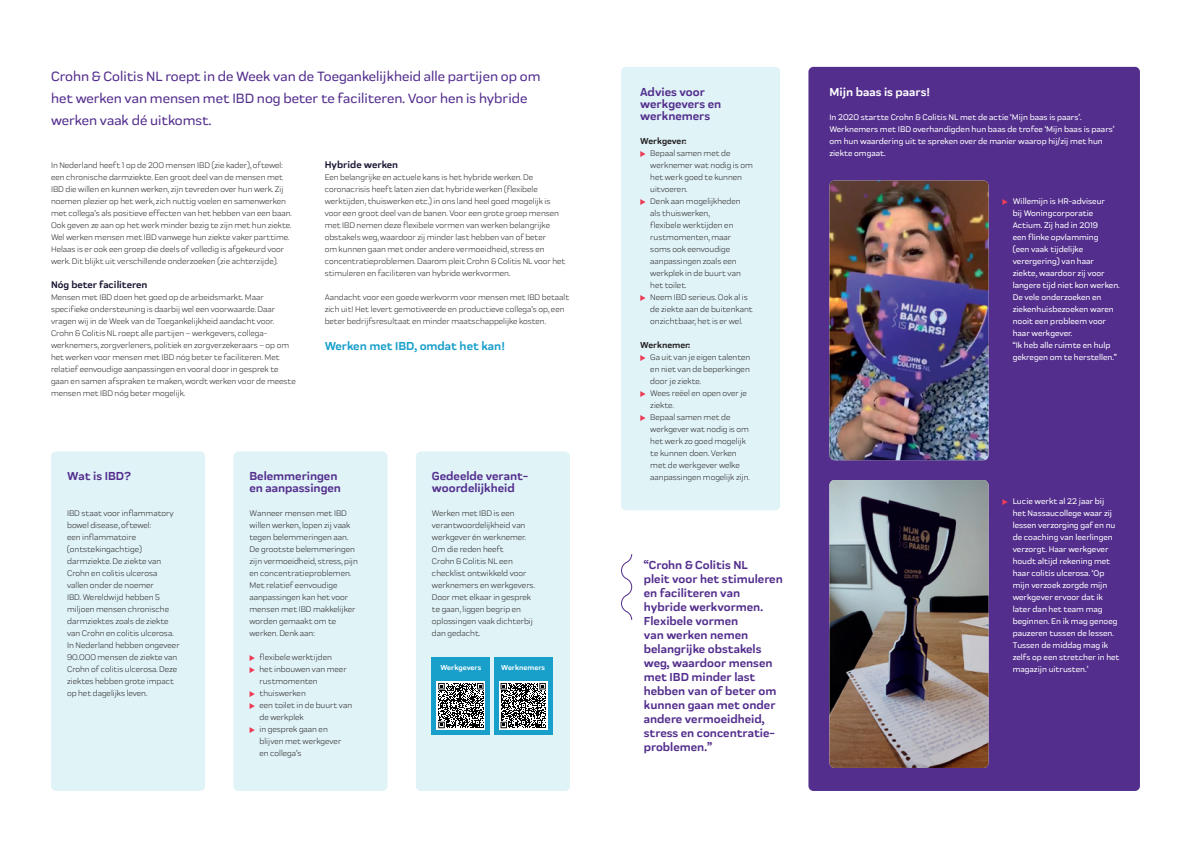
<style>
.page{position:relative;width:1191px;height:842px;background:#fff}
.page>*{position:absolute;margin:0;border:0;box-sizing:border-box;transform-origin:0 0}
.t1{font:500 14px/22px "Praktika Rnd";color:#532e8d}
.t2{font:700 12px/14px "Praktika Rnd";color:#532e8d}
.t3{font:700 12px "Praktika Rnd";color:#189fca}
.t4{font:700 12px "Praktika Rnd";color:#fff}
.t5{font:700 10px "Praktika Rnd";color:#1e1733}
.t6{font:700 9px "Praktika Rnd";color:#231f20}
.t7{font:8.5px/12px "Praktika Rnd";color:#231f20}
.t8{font:500 8.5px/12px "Praktika Rnd";color:#fff}
.t9{font:700 7.4px "Praktika Rnd";color:#fff}
</style>
<div class="page">
<div style="left:51px;top:451px;width:154px;height:340px;background:#e0f3f7;border-radius:5px"></div>
<div style="left:233px;top:451px;width:154px;height:340px;background:#e0f3f7;border-radius:5px"></div>
<div style="left:416px;top:451px;width:154px;height:340px;background:#e0f3f7;border-radius:5px"></div>
<div style="left:621px;top:67px;width:159px;height:443px;background:#e0f3f7;border-radius:5px"></div>
<div style="left:808px;top:67px;width:332px;height:724px;background:#532e8d;border-radius:5px"></div>
<svg style="left:249px;top:655px;width:6px;height:6px"></svg>
<svg style="left:249px;top:667px;width:6px;height:6px"></svg>
<svg style="left:249px;top:691px;width:6px;height:6px"></svg>
<svg style="left:249px;top:703px;width:6px;height:6px"></svg>
<svg style="left:249px;top:727px;width:6px;height:6px"></svg>
<svg style="left:640px;top:151px;width:5px;height:6px"></svg>
<svg style="left:640px;top:199px;width:5px;height:6px"></svg>
<svg style="left:640px;top:295px;width:5px;height:6px"></svg>
<svg style="left:640px;top:355px;width:5px;height:6px"></svg>
<svg style="left:640px;top:391px;width:5px;height:6px"></svg>
<svg style="left:640px;top:415px;width:5px;height:6px"></svg>
<svg style="left:1002px;top:199px;width:5px;height:6px"></svg>
<svg style="left:1002px;top:499px;width:5px;height:6px"></svg>
<img style="left:829px;top:180px;width:159px;height:280px">
<img style="left:829px;top:480px;width:159px;height:288px">
<svg style="left:621px;top:554px;width:11px;height:66px"></svg>
<div style="left:432px;top:657px;width:58px;height:78px;background:#189fca"></div>
<svg style="left:436px;top:681px;width:49px;height:49px"></svg>
<svg style="left:438px;top:683px;width:45px;height:45px"></svg>
<div style="left:494px;top:657px;width:58px;height:78px;background:#189fca"></div>
<div style="left:499px;top:681px;width:48px;height:49px;background:#fff"></div>
<svg style="left:500px;top:683px;width:46px;height:45px"></svg>
<h1 class="t1" style="left:51px;top:64px;width:491px">Crohn &amp; Colitis NL roept in de Week van de Toegankelijkheid alle partijen op om het werken van mensen met IBD nog beter te faciliteren. Voor hen is hybride werken vaak dé uitkomst.</h1>
<p class="t7" style="left:51px;top:159px;width:242px">In Nederland heeft 1 op de 200 mensen IBD (zie kader), oftewel: een chronische darmziekte. Een groot deel van de mensen met IBD die willen en kunnen werken, zijn tevreden over hun werk. Zij noemen plezier op het werk, zich nuttig voelen en samenwerken met collega’s als positieve effecten van het hebben van een baan.<br>Ook geven ze aan op het werk minder bezig te zijn met hun ziekte.<br>Wel werken mensen met IBD vanwege hun ziekte vaker parttime.<br>Helaas is er ook een groep die deels of volledig is afgekeurd voor werk. Dit blijkt uit verschillende onderzoeken (zie achterzijde).</p>
<p class="t5" style="left:51px;top:277px;width:98px">Nóg beter faciliteren</p>
<p class="t7" style="left:51px;top:291px;width:246px">Mensen met IBD doen het goed op de arbeidsmarkt. Maar specifieke ondersteuning is daarbij wel een voorwaarde. Daar vragen wij in de Week van de Toegankelijkheid aandacht voor.<br>Crohn &amp; Colitis NL roept alle partijen – werkgevers, collega&shy;werknemers, zorgverleners, politiek en zorgverzekeraars – op om het werken voor mensen met IBD nóg beter te faciliteren. Met relatief eenvoudige aanpassingen en vooral door in gesprek te gaan en samen afspraken te maken, wordt werken voor de meeste mensen met IBD nóg beter mogelijk.</p>
<p class="t5" style="left:325px;top:157px;width:75px">Hybride werken</p>
<p class="t7" style="left:325px;top:171px;width:242px">Een belangrijke en actuele kans is het hybride werken. De coronacrisis heeft laten zien dat hybride werken (flexibele werktijden, thuiswerken etc.) in ons land heel goed mogelijk is voor een groot deel van de banen. Voor een grote groep mensen met IBD nemen deze flexibele vormen van werken belangrijke obstakels weg, waardoor zij minder last hebben van of beter<br>om kunnen gaan met onder andere vermoeidheid, stress en concentratieproblemen. Daarom pleit Crohn &amp; Colitis NL voor het stimuleren en faciliteren van hybride werkvormen.</p>
<p class="t7" style="left:325px;top:291px;width:246px">Aandacht voor een goede werkvorm voor mensen met IBD betaalt zich uit! Het levert gemotiveerde en productieve collega’s op, een beter bedrijfsresultaat en minder maatschappelijke kosten.</p>
<h2 class="t3" style="left:325px;top:336px;width:182px">Werken met IBD, omdat het kan!</h2>
<h2 class="t2" style="left:67px;top:468px;width:66px">Wat is IBD?</h2>
<p class="t7" style="left:67px;top:507px;width:114px">IBD staat voor inflammatory bowel disease, oftewel:<br>een inflammatoire (ontstekingachtige) darmziekte. De ziekte van<br>Crohn en colitis ulcerosa vallen onder de noemer<br>IBD. Wereldwijd hebben 5 miljoen mensen chronische darmziektes zoals de ziekte van Crohn en colitis ulcerosa.<br>In Nederland hebben ongeveer<br>90.000 mensen de ziekte van<br>Crohn of colitis ulcerosa. Deze ziektes hebben grote impact op het dagelijks leven.</p>
<h2 class="t2" style="left:249px;top:469px;width:93px;line-height:12px">Belemmeringen en aanpassingen</h2>
<p class="t7" style="left:249px;top:507px;width:110px">Wanneer mensen met IBD willen werken, lopen zij vaak tegen belemmeringen aan.<br>De grootste belemmeringen zijn vermoeidheid, stress, pijn en concentratieproblemen.<br>Met relatief eenvoudige aanpassingen kan het voor mensen met IBD makkelijker worden gemaakt om te werken. Denk aan:</p>
<p class="t7" style="left:259px;top:651px;width:94px">flexibele werktijden<br>het inbouwen van meer rustmomenten thuiswerken<br>een toilet in de buurt van de werkplek<br>in gesprek gaan en blijven met werkgever en collega’s</p>
<h2 class="t2" style="left:432px;top:469px;width:98px;line-height:12px">Gedeelde verant&shy;woordelijkheid</h2>
<p class="t7" style="left:432px;top:507px;width:104px">Werken met IBD is een verantwoordelijkheid van werkgever én werknemer.<br>Om die reden heeft<br>Crohn &amp; Colitis NL een checklist ontwikkeld voor werknemers en werkgevers.<br>Door met elkaar in gesprek te gaan, liggen begrip en oplossingen vaak dichterbij dan gedacht.</p>
<p class="t9" style="left:440px;top:661px;width:42px">Werkgevers</p>
<p class="t9" style="left:501px;top:661px;width:45px">Werknemers</p>
<h2 class="t2" style="left:640px;top:85px;width:82px;line-height:12px">Advies voor werkgevers en werknemers</h2>
<p class="t6" style="left:640px;top:134px;width:48px">Werkgever:</p>
<p class="t7" style="left:650px;top:147px;width:104px">Bepaal samen met de werknemer wat nodig is om het werk goed te kunnen uitvoeren.<br>Denk aan mogelijkheden als thuiswerken,<br>flexibele werktijden en rustmomenten, maar soms ook eenvoudige aanpassingen zoals een werkplek in de buurt van het toilet.<br>Neem IBD serieus. Ook al is de ziekte aan de buitenkant onzichtbaar, het is er wel.</p>
<p class="t6" style="left:640px;top:338px;width:51px">Werknemer:</p>
<p class="t7" style="left:650px;top:351px;width:101px">Ga uit van je eigen talenten en niet van de beperkingen door je ziekte.<br>Wees reëel en open over je ziekte.<br>Bepaal samen met de werkgever wat nodig is om het werk zo goed mogelijk te kunnen doen. Verken met de werkgever welke aanpassingen mogelijk zijn.</p>
<p class="t2" style="left:644px;top:557px;width:140px">“Crohn &amp; Colitis NL<br>pleit voor het stimuleren en faciliteren van hybride werkvormen.<br>Flexibele vormen<br>van werken nemen belangrijke obstakels weg, waardoor mensen met IBD minder last hebben van of beter om kunnen gaan met onder andere vermoeidheid, stress en concentratie&shy;problemen.”</p>
<h2 class="t4" style="left:829px;top:82px;width:102px">Mijn baas is paars!</h2>
<p class="t8" style="left:829px;top:110px;width:286px">In 2020 startte Crohn &amp; Colitis NL met de actie ‘Mijn baas is paars’.<br>Werknemers met IBD overhandigden hun baas de trofee ‘Mijn baas is paars’ om hun waardering uit te spreken over de manier waarop hij/zij met hun ziekte omgaat.</p>
<p class="t8" style="left:1012px;top:194px;width:109px">Willemijn is HR-adviseur<br>bij Woningcorporatie<br>Actium. Zij had in 2019<br>een flinke opvlamming<br>(een vaak tijdelijke verergering) van haar ziekte, waardoor zij voor langere tijd niet kon werken.<br>De vele onderzoeken en ziekenhuisbezoeken waren nooit een probleem voor haar werkgever.<br>“Ik heb alle ruimte en hulp gekregen om te herstellen.”</p>
<p class="t8" style="left:1012px;top:494px;width:108px">Lucie werkt al 22 jaar bij het Nassaucollege waar zij lessen verzorging gaf en nu de coaching van leerlingen verzorgt. Haar werkgever houdt altijd rekening met haar colitis ulcerosa. ‘Op mijn verzoek zorgde mijn werkgever ervoor dat ik later dan het team mag beginnen. En ik mag genoeg pauzeren tussen de lessen.<br>Tussen de middag mag ik zelfs op een stretcher in het magazijn uitrusten.’</p>
</div>
